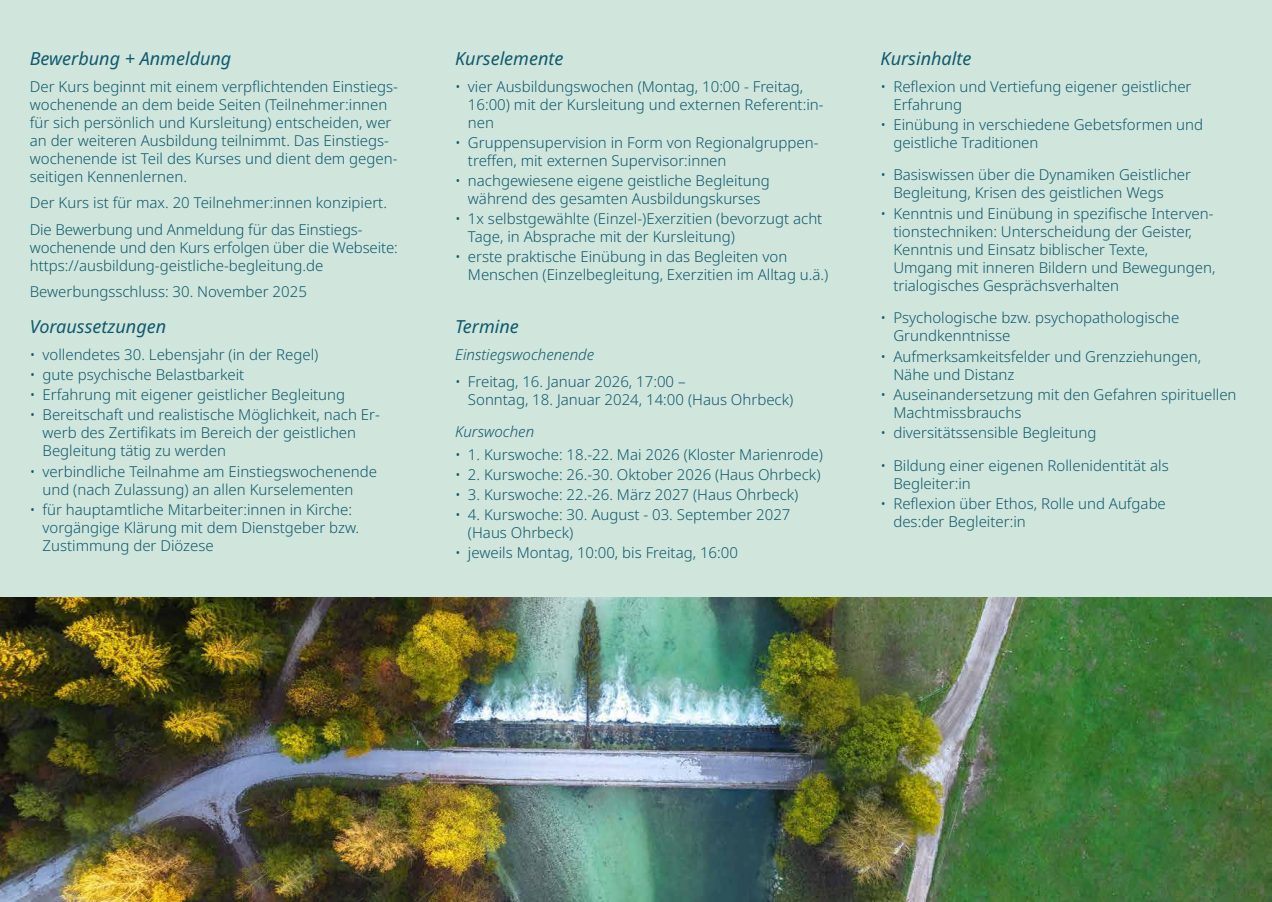
<style>
.page{position:relative;width:1272px;height:902px;background:#fff}
.page>*{position:absolute;margin:0;border:0;box-sizing:border-box;transform-origin:0 0}
.t1{font:italic 18px "Noto Sans";color:#10596e}
.t2{font:300 15px/18px "Noto Sans";color:#10596e}
.t3{font:italic 300 15px "Noto Sans";color:#10596e}
</style>
<div class="page">
<div style="left:0;top:0;width:1271px;height:901px;background:#d0e6dc"></div>
<img style="left:0;top:597px;width:1271px;height:304px">
<p class="t1" style="left:30px;top:45px;width:203px">Bewerbung + Anmeldung</p>
<p class="t2" style="left:30px;top:77px;width:370px">Der Kurs beginnt mit einem verpflichtenden Einstiegs&shy;wochenende an dem beide Seiten (Teilnehmer:innen für sich persönlich und Kursleitung) entscheiden, wer an der weiteren Ausbildung teilnimmt. Das Einstiegs&shy;wochenende ist Teil des Kurses und dient dem gegen&shy;seitigen Kennenlernen.</p>
<p class="t2" style="left:30px;top:190px;width:359px;line-height:26.5px">Der Kurs ist für max. 20 Teilnehmer:innen konzipiert.<br>Die Bewerbung und Anmeldung für das Einstiegs-</p>
<p class="t2" style="left:30px;top:238px;width:369px">wochenende und den Kurs erfolgen über die Webseite: https://ausbildung-geistliche-begleitung.de</p>
<p class="t2" style="left:30px;top:283px;width:278px">Bewerbungsschluss: 30. November 2025</p>
<p class="t1" style="left:30px;top:314px;width:138px">Voraussetzungen</p>
<p class="t2" style="left:30px;top:346px;width:290px">• vollendetes 30. Lebensjahr (in der Regel)</p>
<p class="t2" style="left:30px;top:366px;width:216px">• gute psychische Belastbarkeit</p>
<p class="t2" style="left:30px;top:386px;width:317px">• Erfahrung mit eigener geistlicher Begleitung</p>
<p class="t2" style="left:43px;top:406px;width:339px;text-indent:-13px">• Bereitschaft und realistische Möglichkeit, nach Er&shy;werb des Zertifikats im Bereich der geistlichen<br>Begleitung tätig zu werden</p>
<p class="t2" style="left:43px;top:462px;width:336px;text-indent:-13px">• verbindliche Teilnahme am Einstiegswochenende und (nach Zulassung) an allen Kurselementen</p>
<p class="t2" style="left:43px;top:500px;width:318px;text-indent:-13px">• für hauptamtliche Mitarbeiter:innen in Kirche: vorgängige Klärung mit dem Dienstgeber bzw.<br>Zustimmung der Diözese</p>
<p class="t1" style="left:455px;top:45px;width:110px">Kurselemente</p>
<p class="t2" style="left:468px;top:77px;width:357px;text-indent:-13px">• vier Ausbildungswochen (Montag, 10:00 - Freitag,<br>16:00) mit der Kursleitung und externen Referent:in&shy;nen</p>
<p class="t2" style="left:468px;top:133px;width:352px;text-indent:-13px">• Gruppensupervision in Form von Regionalgruppen&shy;treffen, mit externen Supervisor:innen</p>
<p class="t2" style="left:455px;top:172px;width:316px;text-align:center">• nachgewiesene eigene geistliche Begleitung während des gesamten Ausbildungskurses</p>
<p class="t2" style="left:468px;top:210px;width:356px;text-indent:-13px">• 1x selbstgewählte (Einzel-)Exerzitien (bevorzugt acht<br>Tage, in Absprache mit der Kursleitung)</p>
<p class="t2" style="left:468px;top:248px;width:362px;text-indent:-13px">• erste praktische Einübung in das Begleiten von<br>Menschen (Einzelbegleitung, Exerzitien im Alltag u.ä.)</p>
<p class="t1" style="left:455px;top:314px;width:65px">Termine</p>
<p class="t3" style="left:455px;top:344px;width:140px">Einstiegswochenende</p>
<p class="t2" style="left:468px;top:372px;width:327px;text-indent:-13px">• Freitag, 16. Januar 2026, 17:00 –<br>Sonntag, 18. Januar 2024, 14:00 (Haus Ohrbeck)</p>
<p class="t3" style="left:455px;top:421px;width:80px">Kurswochen</p>
<p class="t2" style="left:455px;top:445px;width:369px">• 1. Kurswoche: 18.-22. Mai 2026 (Kloster Marienrode)</p>
<p class="t2" style="left:455px;top:465px;width:367px">• 2. Kurswoche: 26.-30. Oktober 2026 (Haus Ohrbeck)</p>
<p class="t2" style="left:455px;top:485px;width:345px">• 3. Kurswoche: 22.-26. März 2027 (Haus Ohrbeck)</p>
<p class="t2" style="left:468px;top:505px;width:324px;text-indent:-13px">• 4. Kurswoche: 30. August - 03. September 2027 (Haus Ohrbeck)</p>
<p class="t2" style="left:455px;top:544px;width:284px">• jeweils Montag, 10:00, bis Freitag, 16:00</p>
<p class="t1" style="left:880px;top:45px;width:92px">Kursinhalte</p>
<p class="t2" style="left:893px;top:77px;width:300px;text-indent:-13px">• Reflexion und Vertiefung eigener geistlicher<br>Erfahrung</p>
<p class="t2" style="left:893px;top:115px;width:311px;text-indent:-13px">• Einübung in verschiedene Gebetsformen und geistliche Traditionen</p>
<p class="t2" style="left:893px;top:166px;width:299px;text-indent:-13px">• Basiswissen über die Dynamiken Geistlicher<br>Begleitung, Krisen des geistlichen Wegs</p>
<p class="t2" style="left:893px;top:204px;width:323px;text-indent:-13px">• Kenntnis und Einübung in spezifische Interven&shy;tionstechniken: Unterscheidung der Geister, Kenntnis und Einsatz biblischer Texte,<br>Umgang mit inneren Bildern und Bewegungen, trialogisches Gesprächsverhalten</p>
<p class="t2" style="left:893px;top:309px;width:287px;text-indent:-13px">• Psychologische bzw. psychopathologische<br>Grundkenntnisse</p>
<p class="t2" style="left:893px;top:347px;width:309px;text-indent:-13px">• Aufmerksamkeitsfelder und Grenzziehungen,<br>Nähe und Distanz</p>
<p class="t2" style="left:893px;top:385px;width:345px;text-indent:-13px">• Auseinandersetzung mit den Gefahren spirituellen<br>Machtmissbrauchs</p>
<p class="t2" style="left:880px;top:423px;width:217px">• diversitätssensible Begleitung</p>
<p class="t2" style="left:893px;top:456px;width:277px;text-indent:-13px">• Bildung einer eigenen Rollenidentität als<br>Begleiter:in</p>
<p class="t2" style="left:893px;top:494px;width:274px;text-indent:-13px">• Reflexion über Ethos, Rolle und Aufgabe des:der Begleiter:in</p>
</div>
